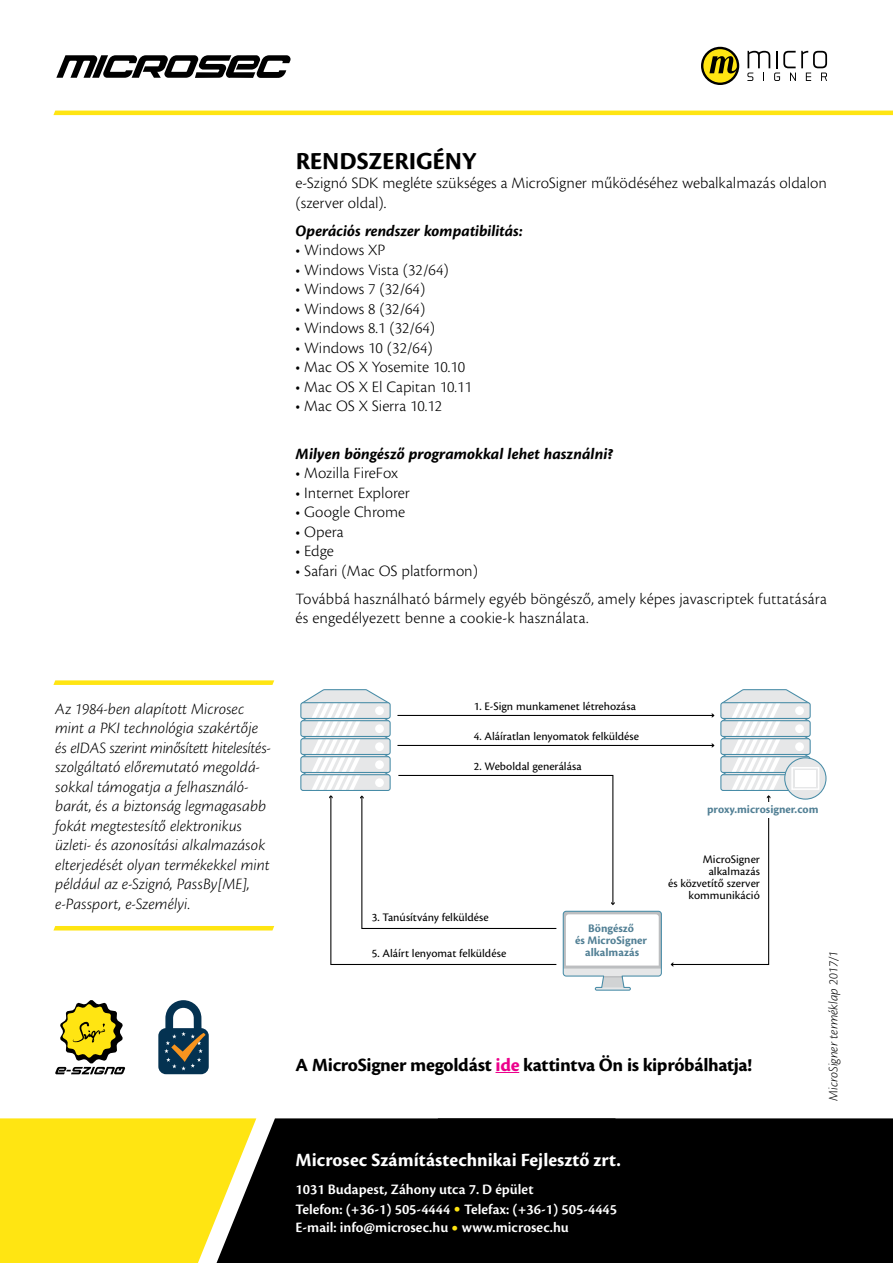
<style>
.page{position:relative;width:893px;height:1263px;background:#fff}
.page>*{position:absolute;margin:0;border:0;box-sizing:border-box;transform-origin:0 0}
.t1{font:25.5px "Cronos Pro Bold Capt";letter-spacing:-.01em;color:#000}
.t2{font:19.5px "Cronos Pro Bold Capt";letter-spacing:-.015em;color:#000}
.t3{font:700 19.5px "Cronos Pro";letter-spacing:.005em;color:#fff}
.t4{font:16.5px/19.5px "Cronos Pro Lt Capt";color:#000}
.t5{font:16.5px/19.5px "Cronos Pro Lt Capt It";letter-spacing:-.005em;color:#000}
.t6{font:16.5px "Cronos Pro Bold Capt It";color:#000}
.t7{font:italic 700 16.5px "Cronos Pro";color:#000}
.t8{font:600 15px/19.5px "Cronos Pro";color:#fff}
.t9{font:13.5px "Cronos Pro Lt Capt It";letter-spacing:-.005em;color:#000}
.t10{font:12px/12px "Cronos Pro Capt";color:#000;text-align:right}
.t11{font:700 12px/12px "Cronos Pro";letter-spacing:.005em;color:#528095;text-align:center}
.s1{color:#ec008c}
.s2{font-family:"Helvetica Neue LT Pro";font-weight:300;font-size:13.5px;color:#ffe512}
</style>
<div class="page">
<div style="left:0;top:1118px;width:217px;height:145px;background:#ffe512"></div>
<svg style="left:217px;top:1118px;width:676px;height:145px;background:#12110a"></svg>
<div style="left:380px;top:1118px;width:236px;height:145px;background:#000"></div>
<hr style="left:53px;top:111px;width:840px;height:4px;background:#ffe512">
<svg style="left:56px;top:55px;width:235px;height:23px"></svg>
<svg style="left:747px;top:51px;width:80px;height:30px"></svg>
<svg style="left:701px;top:47px;width:38px;height:38px"></svg>
<svg style="left:703px;top:49px;width:34px;height:34px"></svg>
<svg style="left:709px;top:54px;width:29px;height:22px"></svg>
<svg style="left:53px;top:680px;width:221px;height:5px"></svg>
<svg style="left:53px;top:926px;width:221px;height:4px"></svg>
<svg style="left:495px;top:1072px;width:24px;height:1px"></svg>
<div style="left:300px;top:774px;width:91px;height:17px;border:1px solid #488ca7;border-radius:2px"></div>
<div style="left:300px;top:756px;width:91px;height:17px;border:1px solid #488ca7;border-radius:2px"></div>
<div style="left:300px;top:738px;width:91px;height:17px;border:1px solid #488ca7;border-radius:2px"></div>
<div style="left:300px;top:720px;width:91px;height:17px;border:1px solid #488ca7;border-radius:2px"></div>
<div style="left:300px;top:702px;width:91px;height:17px;border:1px solid #488ca7;border-radius:2px"></div>
<div style="left:720px;top:756px;width:91px;height:17px;border:1px solid #488ca7;border-radius:2px"></div>
<div style="left:720px;top:738px;width:91px;height:17px;border:1px solid #488ca7;border-radius:2px"></div>
<div style="left:720px;top:720px;width:91px;height:17px;border:1px solid #488ca7;border-radius:2px"></div>
<div style="left:720px;top:702px;width:91px;height:17px;border:1px solid #488ca7;border-radius:2px"></div>
<div style="left:785px;top:758px;width:41px;height:41px;background:#e6e7e8;border-radius:50%"></div>
<div style="left:784px;top:757px;width:42px;height:43px;border:1px solid #488ca7;border-radius:50%"></div>
<div style="left:795px;top:770px;width:21px;height:17px;background:#fff"></div>
<div style="left:791px;top:767px;width:28px;height:23px;border:2px solid #fff"></div>
<hr style="left:397px;top:715px;width:316px;height:1px;background:#000">
<hr style="left:397px;top:745px;width:316px;height:1px;background:#000">
<svg style="left:671px;top:689px;width:139px;height:277px"></svg>
<div style="left:719px;top:803px;width:72px;height:15px;background:#fff"></div>
<svg style="left:301px;top:689px;width:361px;height:302px"></svg>
<svg style="left:55px;top:1000px;width:70px;height:74px"></svg>
<svg style="left:158px;top:1000px;width:51px;height:74px"></svg>
<h1 class="t1" style="left:296px;top:146px;width:182px">RENDSZERIGÉNY</h1>
<p class="t4" style="left:296px;top:173px;width:533px">e-Szignó SDK megléte szükséges a MicroSigner működéséhez webalkalmazás oldalon (szerver oldal).</p>
<p class="t7" style="left:296px;top:221px;width:229px">Operációs rendszer kompatibilitás:</p>
<p class="t4" style="left:296px;top:240px;width:91px">• Windows XP</p>
<p class="t4" style="left:296px;top:260px;width:155px">• Windows Vista (32/64)</p>
<p class="t4" style="left:296px;top:279px;width:131px">• Windows 7 (32/64)</p>
<p class="t4" style="left:296px;top:299px;width:131px">• Windows 8 (32/64)</p>
<p class="t4" style="left:296px;top:318px;width:141px">• Windows 8.1 (32/64)</p>
<p class="t4" style="left:296px;top:338px;width:139px">• Windows 10 (32/64)</p>
<p class="t4" style="left:296px;top:357px;width:171px">• Mac OS X Yosemite 10.10</p>
<p class="t4" style="left:296px;top:377px;width:178px">• Mac OS X El Capitan 10.11</p>
<p class="t4" style="left:296px;top:396px;width:148px">• Mac OS X Sierra 10.12</p>
<p class="t6" style="left:296px;top:444px;width:319px">Milyen böngésző programokkal lehet használni?</p>
<p class="t4" style="left:296px;top:463px;width:104px">• Mozilla FireFox</p>
<p class="t4" style="left:296px;top:483px;width:116px">• Internet Explorer</p>
<p class="t4" style="left:296px;top:502px;width:111px">• Google Chrome</p>
<p class="t4" style="left:296px;top:522px;width:50px">• Opera</p>
<p class="t4" style="left:296px;top:541px;width:40px">• Edge</p>
<p class="t4" style="left:296px;top:557px;width:533px;line-height:28px">• Safari (Mac OS platformon)<br>Továbbá használható bármely egyéb böngésző, amely képes javascriptek futtatására</p>
<p class="t4" style="left:296px;top:608px;width:295px">és engedélyezett benne a cookie-k használata.</p>
<p class="t5" style="left:55px;top:699px;width:217px">Az 1984-ben alapított Microsec mint a PKI technológia szakértője és eIDAS szerint minősített hitelesítés&shy;szolgáltató előremutató megoldá&shy;sokkal támogatja a felhasználó&shy;barát, és a biztonság legmagasabb fokát megtestesítő elektronikus üzleti- és azonosítási alkalmazások elterjedését olyan termékekkel mint például az e-Szignó, PassBy[ME], e-Passport, e-Személyi.</p>
<p class="t10" style="left:474px;top:701px;width:164px">1. E-Sign munkamenet létrehozása</p>
<p class="t10" style="left:474px;top:731px;width:167px">4. Aláíratlan lenyomatok felküldése</p>
<p class="t10" style="left:474px;top:760px;width:109px">2. Weboldal generálása</p>
<p class="t11" style="left:707px;top:804px;width:113px">proxy.microsigner.com</p>
<p class="t10" style="left:372px;top:911px;width:119px">3. Tanúsítvány felküldése</p>
<p class="t10" style="left:372px;top:947px;width:136px">5. Aláírt lenyomat felküldése</p>
<p class="t11" style="left:575px;top:922px;width:73px">Böngésző<br>és MicroSigner alkalmazás</p>
<p class="t10" style="left:668px;top:853px;width:93px">MicroSigner alkalmazás<br>és közvetítő szerver kommunikáció</p>
<p class="t2" style="left:296px;top:1053px;width:458px">A MicroSigner megoldást <span class="s1">ide</span> kattintva Ön is kipróbálhatja!</p>
<p class="t9" style="left:826px;top:1101px;width:151px;rotate:-90deg">MicroSigner terméklap 2017/1</p>
<p class="t3" style="left:296px;top:1149px;width:327px">Microsec Számítástechnikai Fejlesztő zrt.</p>
<p class="t8" style="left:296px;top:1180px;width:323px">1031 Budapest, Záhony utca 7. D épület<br>Telefon: (+36-1) 505-4444 <span class="s2">•</span> Telefax: (+36-1) 505-4445</p>
<p class="t8" style="left:296px;top:1217px;width:275px">E-mail: info@microsec.hu <sub>•</sub> www.microsec.hu</p>
</div>
